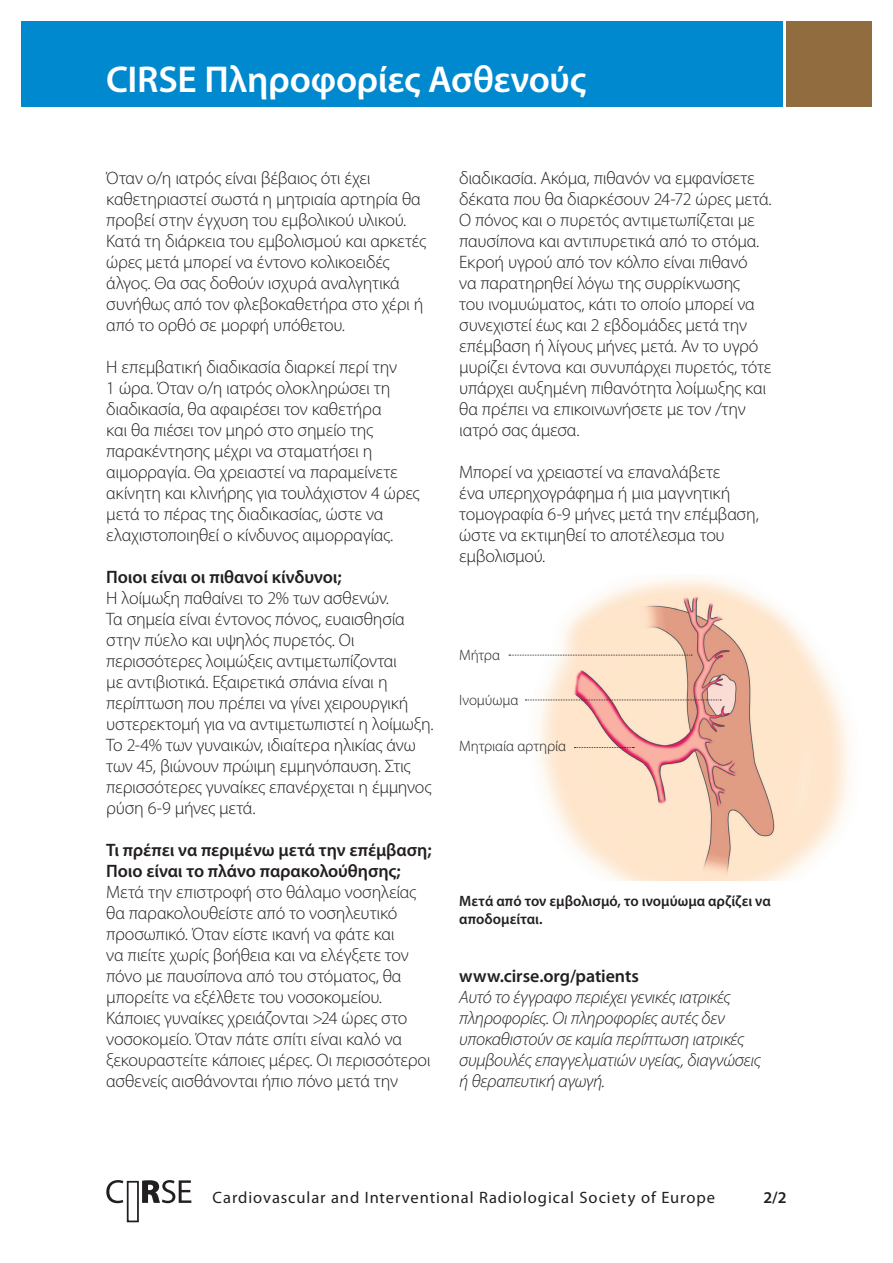
<style>
.page{position:relative;width:893px;height:1263px;background:#fff}
.page>*{position:absolute;margin:0;border:0;box-sizing:border-box;transform-origin:0 0}
.t1{font:600 37.5px "Myriad Pro";letter-spacing:-.01em;color:#fff}
.t2{font:300 18px/21px "Myriad Pro";letter-spacing:-.015em;color:#231f20}
.t3{font:italic 300 18px/21px "Myriad Pro";letter-spacing:-.02em;color:#231f20}
.t4{font:600 18px/21px "Myriad Pro";letter-spacing:-.005em;color:#231f20}
.t5{font:16.5px "Myriad Pro";letter-spacing:.055em;color:#231f20}
.t6{font:600 16.5px "Myriad Pro";color:#231f20}
.t7{font:600 15px/18px "Myriad Pro";letter-spacing:.005em;color:#231f20}
.t8{font:300 15px "Myriad Pro";letter-spacing:-.005em;color:#231f20}
</style>
<div class="page">
<div style="left:127px;top:1181px;width:12px;height:41px;background:#fff;border:2px solid #231f20"></div>
<svg style="left:106px;top:1180px;width:85px;height:23px"></svg>
<div style="left:21px;top:21px;width:761px;height:85px;background:#0089cf"></div>
<div style="left:787px;top:21px;width:85px;height:85px;background:#906c3e"></div>
<img style="left:508px;top:578px;width:341px;height:302px">
<svg style="left:525px;top:699px;width:196px;height:1px"></svg>
<svg style="left:574px;top:747px;width:60px;height:1px"></svg>
<svg style="left:509px;top:655px;width:183px;height:1px"></svg>
<h1 class="t1" style="left:106px;top:59px;width:481px">CIRSE Πληροφορίες Ασθενούς</h1>
<p class="t2" style="left:106px;top:167px;width:321px">Όταν ο/η ιατρός είναι βέβαιος ότι έχει καθετηριαστεί σωστά η μητριαία αρτηρία θα προβεί στην έγχυση του εμβολικού υλικού.<br>Κατά τη διάρκεια του εμβολισμού και αρκετές ώρες μετά μπορεί να έντονο κολικοειδές άλγος. Θα σας δοθούν ισχυρά αναλγητικά συνήθως από τον φλεβοκαθετήρα στο χέρι ή από το ορθό σε μορφή υπόθετου.</p>
<p class="t2" style="left:106px;top:356px;width:315px">Η επεμβατική διαδικασία διαρκεί περί την<br>1 ώρα. Όταν ο/η ιατρός ολοκληρώσει τη διαδικασία, θα αφαιρέσει τον καθετήρα<br>και θα πιέσει τον μηρό στο σημείο της παρακέντησης μέχρι να σταματήσει η αιμορραγία. Θα χρειαστεί να παραμείνετε ακίνητη και κλινήρης για τουλάχιστον 4 ώρες μετά το πέρας της διαδικασίας, ώστε να ελαχιστοποιηθεί ο κίνδυνος αιμορραγίας.</p>
<p class="t4" style="left:106px;top:566px;width:237px">Ποιοι είναι οι πιθανοί κίνδυνοι;</p>
<p class="t2" style="left:106px;top:587px;width:329px">Η λοίμωξη παθαίνει το 2% των ασθενών.<br>Τα σημεία είναι έντονος πόνος, ευαισθησία στην πύελο και υψηλός πυρετός. Οι περισσότερες λοιμώξεις αντιμετωπίζονται<br>με αντιβιοτικά. Εξαιρετικά σπάνια είναι η περίπτωση που πρέπει να γίνει χειρουργική υστερεκτομή για να αντιμετωπιστεί η λοίμωξη.<br>Το 2-4% των γυναικών, ιδιαίτερα ηλικίας άνω των 45, βιώνουν πρώιμη εμμηνόπαυση. Στις περισσότερες γυναίκες επανέρχεται η έμμηνος ρύση 6-9 μήνες μετά.</p>
<p class="t4" style="left:106px;top:839px;width:327px">Τι πρέπει να περιμένω μετά την επέμβαση;<br>Ποιο είναι το πλάνο παρακολούθησης;</p>
<p class="t2" style="left:106px;top:882px;width:326px">Μετά την επιστροφή στο θάλαμο νοσηλείας θα παρακολουθείστε από το νοσηλευτικό προσωπικό. Όταν είστε ικανή να φάτε και<br>να πιείτε χωρίς βοήθεια και να ελέγξετε τον πόνο με παυσίπονα από του στόματος, θα μπορείτε να εξέλθετε του νοσοκομείου.<br>Κάποιες γυναίκες χρειάζονται &gt;24 ώρες στο νοσοκομείο. Όταν πάτε σπίτι είναι καλό να ξεκουραστείτε κάποιες μέρες. Οι περισσότεροι ασθενείς αισθάνονται ήπιο πόνο μετά την</p>
<p class="t2" style="left:459px;top:168px;width:314px">διαδικασία. Ακόμα, πιθανόν να εμφανίσετε δέκατα που θα διαρκέσουν 24-72 ώρες μετά.<br>Ο πόνος και ο πυρετός αντιμετωπίζεται με παυσίπονα και αντιπυρετικά από το στόμα.<br>Εκροή υγρού από τον κόλπο είναι πιθανό<br>να παρατηρηθεί λόγω της συρρίκνωσης<br>του ινομυώματος, κάτι το οποίο μπορεί να συνεχιστεί έως και 2 εβδομάδες μετά την επέμβαση ή λίγους μήνες μετά. Αν το υγρό μυρίζει έντονα και συνυπάρχει πυρετός, τότε υπάρχει αυξημένη πιθανότητα λοίμωξης και θα πρέπει να επικοινωνήσετε με τον /την ιατρό σας άμεσα.</p>
<p class="t2" style="left:459px;top:462px;width:301px">Μπορεί να χρειαστεί να επαναλάβετε<br>ένα υπερηχογράφημα ή μια μαγνητική τομογραφία 6-9 μήνες μετά την επέμβαση, ώστε να εκτιμηθεί το αποτέλεσμα του εμβολισμού.</p>
<p class="t8" style="left:459px;top:646px;width:42px">Μήτρα</p>
<p class="t8" style="left:459px;top:691px;width:61px">Ινομύωμα</p>
<p class="t8" style="left:459px;top:738px;width:109px">Μητριαία αρτηρία</p>
<p class="t7" style="left:459px;top:892px;width:313px">Mετά από τον εμβολισμό, το ινομύωμα αρζίζει να αποδομείται.</p>
<p class="t4" style="left:459px;top:966px;width:181px">www.cirse.org/patients</p>
<p class="t3" style="left:459px;top:987px;width:303px">Αυτό το έγγραφο περιέχει γενικές ιατρικές πληροφορίες. Οι πληροφορίες αυτές δεν υποκαθιστούν σε καμία περίπτωση ιατρικές συμβουλές επαγγελματιών υγείας, διαγνώσεις ή θεραπευτική αγωγή.</p>
<p class="t5" style="left:213px;top:1188px;width:504px">Cardiovascular and Interventional Radiological Society of Europe</p>
<p class="t6" style="left:763px;top:1188px;width:25px">2/2</p>
</div>
